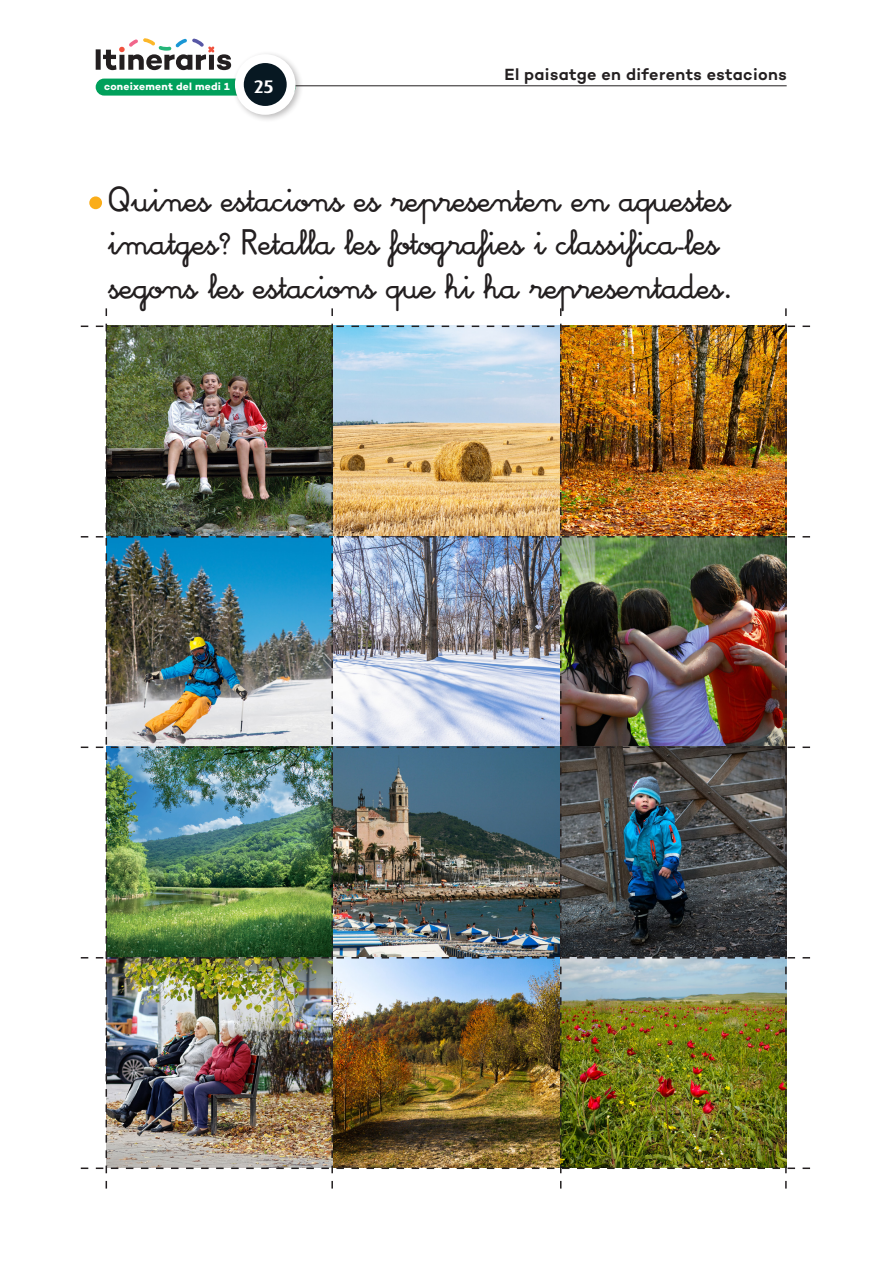
<style>
.page{position:relative;width:893px;height:1263px;background:#fff}
.page>*{position:absolute;margin:0;border:0;box-sizing:border-box;transform-origin:0 0}
.AD-Ordre{font:43.5px/43.5px "Grasona";color:#231f20}
.t1{font:700 19.2px "Linotype Finnegan";color:#fff}
.t2{font:600 16.5px "Campton";letter-spacing:.02em;color:#231f20}
.t3{font:700 10.5px "Campton";letter-spacing:.02em;color:#fff}
</style>
<div class="page">
<div style="left:96px;top:79px;width:199px;height:17px;background:#00a05b;border-radius:9px"></div>
<hr style="left:265px;top:85px;width:522px;height:1px;background:#231f20">
<svg style="left:96px;top:38px;width:135px;height:32px"></svg>
<div style="left:231px;top:51px;width:73px;height:72px;background:#231f20;opacity:.3"></div>
<div style="left:235px;top:54px;width:61px;height:61px;background:#fff;border-radius:50%"></div>
<div style="left:244px;top:63px;width:43px;height:43px;background:#071822;border-radius:50%"></div>
<div style="left:89px;top:196px;width:13px;height:13px;background:#faad19;border-radius:50%"></div>
<img style="left:81px;top:308px;width:729px;height:880px">
<p class="t3" style="left:104px;top:79px;width:127px">coneixement del medi 1</p>
<p class="t1" style="left:254px;top:75px;width:22px">25</p>
<p class="t2" style="left:505px;top:64px;width:284px">El paisatge en diferents estacions</p>
<p class="AD-Ordre" style="left:109px;top:180px;width:623px">Quines estacions es representen en aquestes imatges? Retalla les fotografies i classifica-les segons les estacions que hi ha representades.</p>
</div>
